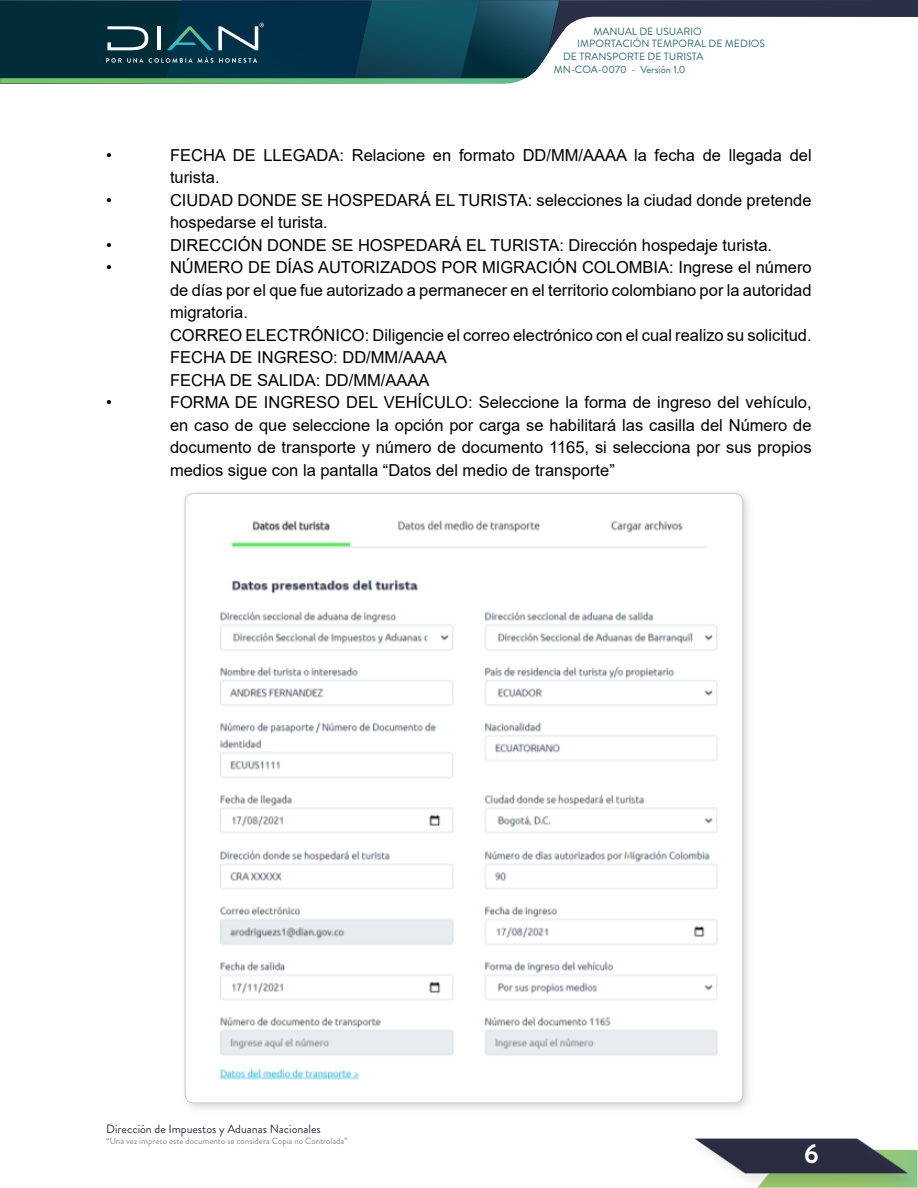
<style>
.page{position:relative;width:918px;height:1188px;background:#fff}
.page>*{position:absolute;margin:0;border:0;box-sizing:border-box;transform-origin:0 0}
.t1{font:700 27px "Brandon Grotesque";color:#fff}
.t2{font:16.5px/22.5px "Arial";color:#000}
.t3{font:12px "Brandon Grotesque";color:#2b3046}
.t4{font:10.5px "Brandon Grotesque";color:#296570}
.t5{font:9px "Brandon Grotesque";color:#87878a}
</style>
<div class="page">
<img style="left:694px;top:1138px;width:224px;height:50px">
<svg style="left:0;top:0;width:918px;height:84px"></svg>
<div style="left:0;top:0;width:560px;height:78px;background:#002d38"></div>
<img style="left:182px;top:0;width:172px;height:1px">
<div style="left:167px;top:1px;width:187px;height:77px;background:#002e48"></div>
<img style="left:0;top:78px;width:524px;height:5px">
<img style="left:167px;top:78px;width:187px;height:1px">
<img style="left:481px;top:0;width:78px;height:78px">
<img style="left:461px;top:78px;width:42px;height:1px">
<svg style="left:354px;top:0;width:127px;height:79px;background:#0f4a5a"></svg>
<svg style="left:106px;top:58px;width:37px;height:5px"></svg>
<svg style="left:149px;top:57px;width:64px;height:6px"></svg>
<svg style="left:219px;top:58px;width:38px;height:5px"></svg>
<svg style="left:107px;top:26px;width:41px;height:24px"></svg>
<hr style="left:157px;top:26px;width:3px;height:24px;background:#fff">
<svg style="left:167px;top:23px;width:97px;height:27px;background:#235464"></svg>
<div style="left:180px;top:488px;width:574px;height:626px;background:#c9cacc;opacity:.75"></div>
<img style="left:185px;top:493px;width:558px;height:610px">
<p class="t4" style="left:593px;top:24px;width:110px">MANUAL DE USUARIO</p>
<p class="t4" style="left:577px;top:37px;width:190px">IMPORTACIÓN TEMPORAL DE MEDIOS</p>
<p class="t4" style="left:563px;top:49px;width:142px">DE TRANSPORTE DE TURISTA</p>
<p class="t4" style="left:554px;top:62px;width:133px">MN-COA-0070 - Versión 1.0</p>
<p class="t2" style="left:106px;top:144px;width:7px">•</p>
<p class="t2" style="left:170px;top:144px;width:643px">FECHA DE LLEGADA: Relacione en formato DD/MM/AAAA la fecha de llegada del turista.</p>
<p class="t2" style="left:106px;top:189px;width:7px">•</p>
<p class="t2" style="left:170px;top:189px;width:643px">CIUDAD DONDE SE HOSPEDARÁ EL TURISTA: selecciones la ciudad donde pretende hospedarse el turista.</p>
<p class="t2" style="left:106px;top:234px;width:7px">•</p>
<p class="t2" style="left:170px;top:234px;width:604px">DIRECCIÓN DONDE SE HOSPEDARÁ EL TURISTA: Dirección hospedaje turista.</p>
<p class="t2" style="left:106px;top:256px;width:7px">•</p>
<p class="t2" style="left:170px;top:256px;width:643px">NÚMERO DE DÍAS AUTORIZADOS POR MIGRACIÓN COLOMBIA: Ingrese el número de días por el que fue autorizado a permanecer en el territorio colombiano por la autoridad migratoria.<br>CORREO ELECTRÓNICO: Diligencie el correo electrónico con el cual realizo su solicitud.<br>FECHA DE INGRESO: DD/MM/AAAA<br>FECHA DE SALIDA: DD/MM/AAAA</p>
<p class="t2" style="left:106px;top:391px;width:7px">•</p>
<p class="t2" style="left:170px;top:391px;width:643px;text-align:justify">FORMA DE INGRESO DEL VEHÍCULO: Seleccione la forma de ingreso del vehículo, en caso de que seleccione la opción por carga se habilitará las casilla del Número de documento de transporte y número de documento 1165, si selecciona por sus propios medios sigue con la pantalla “Datos del medio de transporte”</p>
<p class="t3" style="left:106px;top:1120px;width:216px">Dirección de Impuestos y Aduanas Nacionales</p>
<p class="t5" style="left:106px;top:1135px;width:243px">“Una vez impreso este documento se considera Copia no Controlada”</p>
<h1 class="t1" style="left:804px;top:1135px;width:16px">6</h1>
</div>
